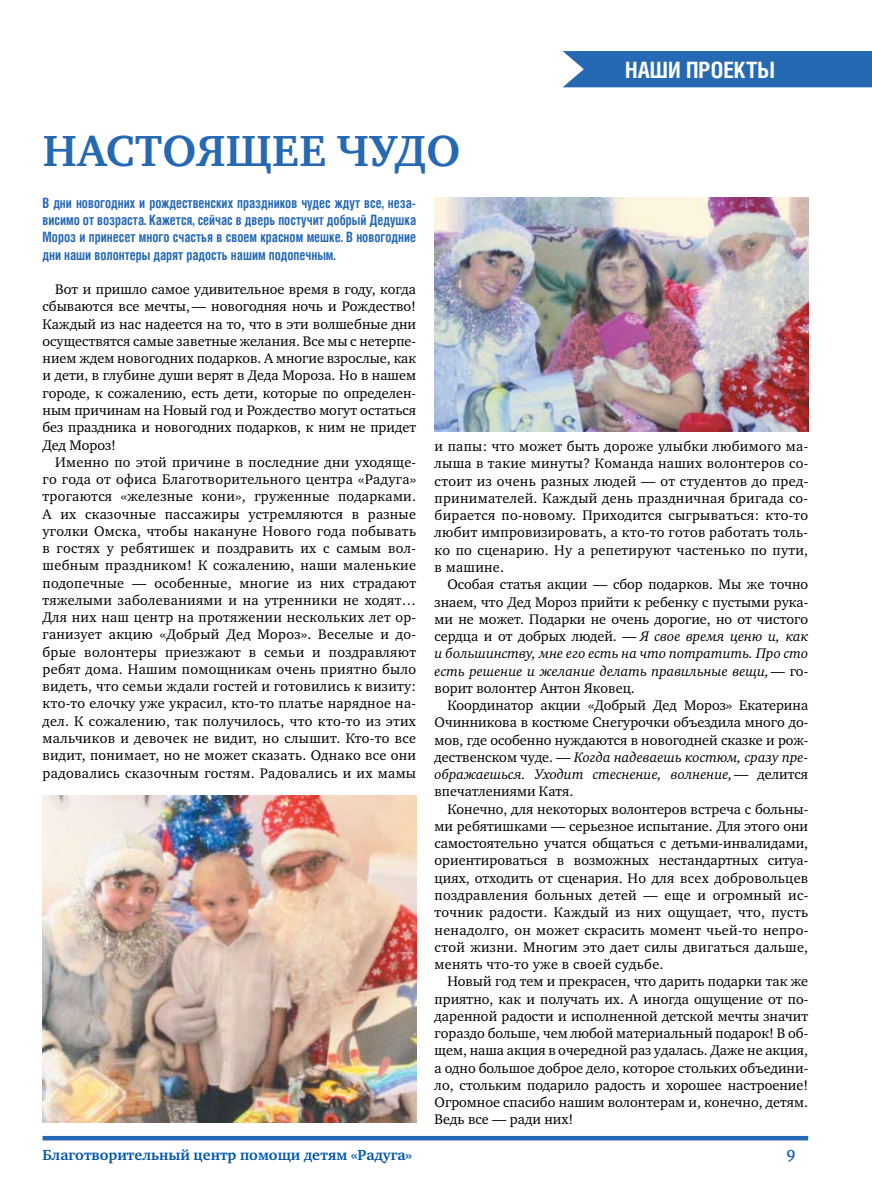
<style>
.page{position:relative;width:872px;height:1191px;background:#fff}
.page>*{position:absolute;margin:0;border:0;box-sizing:border-box;transform-origin:0 0}
.t1{font:700 44.7px "Charter ITC";letter-spacing:.01em;color:#2669b3}
.t2{font:700 22.5px "Helios Cond C";color:#fff}
.t3{font:700 16.5px "Charter ITC";color:#2669b3;scale:.93 1}
.t4{font:700 15px "Charter ITC";color:#0055a7}
.t5{font:14.25px/17.2px "Charter ITC";color:#000;text-align:justify}
.t6{font:700 14.25px/17.2px "Helios Cond C";color:#2669b3;text-align:justify;scale:.9 1}
.s1{font-style:italic}
</style>
<div class="page">
<div style="left:562px;top:51px;width:310px;height:36px;background:#2669b3"></div>
<img style="left:434px;top:197px;width:374px;height:235px">
<img style="left:43px;top:795px;width:373px;height:327px">
<hr style="left:43px;top:1136px;width:765px;height:4px;background:#2669b3">
<h1 class="t1" style="left:43px;top:123px;width:419px">Настоящее чудо</h1>
<h2 class="t2" style="left:625px;top:57px;width:15px">НАШИ</h2>
<h2 class="t2" style="left:686px;top:57px;width:75px">ПРОЕКТЫ</h2>
<p class="t6" style="left:43px;top:194px;width:416px">В дни новогодних и рождественских праздников чудес ждут все, неза&shy;висимо от возраста. Кажется, сейчас в дверь постучит добрый Дедушка Мороз и принесет много счастья в своем красном мешке. В новогодние дни наши волонтеры дарят радость нашим подопечным.</p>
<p class="t5" style="left:43px;top:281px;width:375px;text-indent:13px">Вот и пришло самое удивительное время в году, когда сбываются все мечты,— новогодняя ночь и Рождество!<br>Каждый из нас надеется на то, что в эти волшебные дни осуществятся самые заветные желания. Все мы с нетерпе&shy;нием ждем новогодних подарков. А многие взрослые, как и дети, в глубине души верят в Деда Мороза. Но в нашем городе, к сожалению, есть дети, которые по определен&shy;ным причинам на Новый год и Рождество могут остаться без праздника и новогодних подарков, к ним не придет Дед Мороз!</p>
<p class="t5" style="left:42px;top:453px;width:375px;text-indent:13px">Именно по этой причине в последние дни уходяще&shy;го года от офиса Благотворительного центра «Радуга» трогаются «железные кони», груженные подарками.<br>А их сказочные пассажиры устремляются в разные уголки Омска, чтобы накануне Нового года побывать в гостях у ребятишек и поздравить их с самым вол&shy;шебным праздником! К сожалению, наши маленькие подопечные — особенные, многие из них страдают тяжелыми заболеваниями и на утренники не ходят… Для них наш центр на протяжении нескольких лет ор&shy;ганизует акцию «Добрый Дед Мороз». Веселые и до&shy;брые волонтеры приезжают в семьи и поздравляют ребят дома. Нашим помощникам очень приятно было видеть, что семьи ждали гостей и готовились к визиту: кто-то елочку уже украсил, кто-то платье нарядное на&shy;дел. К сожалению, так получилось, что кто-то из этих мальчиков и девочек не видит, но слышит. Кто-то все видит, понимает, но не может сказать. Однако все они радовались сказочным гостям. Радовались и их мамы</p>
<p class="t4" style="left:43px;top:1145px;width:371px">Благотворительный центр помощи детям «Радуга»</p>
<p class="t5" style="left:434px;top:437px;width:375px">и папы: что может быть дороже улыбки любимого ма&shy;лыша в такие минуты? Команда наших волонтеров со&shy;стоит из очень разных людей — от студентов до пред&shy;принимателей. Каждый день праздничная бригада со&shy;бирается по-новому. Приходится сыгрываться: кто-то любит импровизировать, а кто-то готов работать толь&shy;ко по сценарию. Ну а репетируют частенько по пути, в машине.</p>
<p class="t5" style="left:434px;top:576px;width:375px;text-indent:13px">Особая статья акции — сбор подарков. Мы же точно знаем, что Дед Мороз прийти к ребенку с пустыми рука&shy;ми не может. Подарки не очень дорогие, но от чистого сердца и от добрых людей. <span class="s1">— Я свое время ценю и, как и большинству, мне его есть на что потратить. Про сто есть решение и желание делать правильные вещи,</span>— го&shy;ворит волонтер Антон Яковец.</p>
<p class="t5" style="left:434px;top:696px;width:375px;text-indent:13px">Координатор акции «Добрый Дед Мороз» Екатерина Очинникова в костюме Снегурочки объездила много до&shy;мов, где особенно нуждаются в новогодней сказке и рож&shy;дественском чуде. <span class="s1">— Когда надеваешь костюм, сразу пре&shy;ображаешься. Уходит стеснение, волнение,</span>— делится впечатлениями Катя.</p>
<p class="t5" style="left:434px;top:800px;width:375px;text-indent:13px">Конечно, для некоторых волонтеров встреча с больны&shy;ми ребятишками — серьезное испытание. Для этого они самостоятельно учатся общаться с детьми-инвалидами, ориентироваться в возможных нестандартных ситуа&shy;циях, отходить от сценария. Но для всех добровольцев поздравления больных детей — еще и огромный ис&shy;точник радости. Каждый из них ощущает, что, пусть ненадолго, он может скрасить момент чьей-то непро&shy;стой жизни. Многим это дает силы двигаться дальше, менять что-то уже в своей судьбе.</p>
<p class="t5" style="left:434px;top:972px;width:375px;text-indent:13px">Новый год тем и прекрасен, что дарить подарки так же приятно, как и получать их. А иногда ощущение от по&shy;даренной радости и исполненной детской мечты значит гораздо больше, чем любой материальный подарок! В об&shy;щем, наша акция в очередной раз удалась. Даже не акция, а одно большое доброе дело, которое стольких объедини&shy;ло, стольким подарило радость и хорошее настроение!<br>Огромное спасибо нашим волонтерам и, конечно, детям.<br>Ведь все — ради них!</p>
<p class="t3" style="left:786px;top:1144px;width:11px">9</p>
</div>
